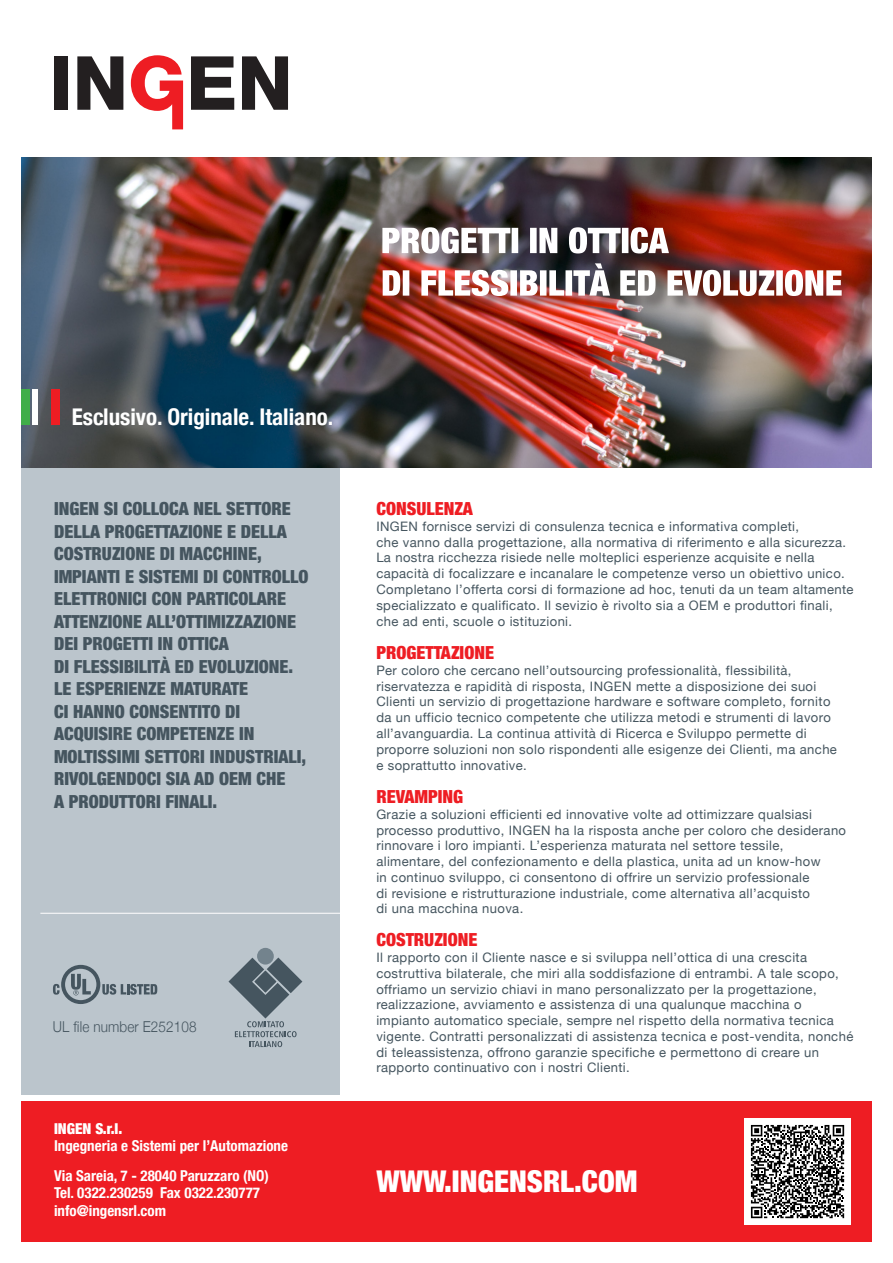
<style>
.page{position:relative;width:893px;height:1263px;background:#fff}
.page>*{position:absolute;margin:0;border:0;box-sizing:border-box;transform-origin:0 0}
.t1{font:900 condensed 30px "Helvetica Neue";color:#fff}
.t2{font:700 condensed 22.95px "Helvetica Neue";color:#fff}
.t3{font:900 condensed 18px/22.5px "Helvetica Neue";color:#45555f}
.t4{font:900 condensed 18px "Helvetica Neue";color:#ee1d23}
.t5{font:700 condensed 15px/30px "Helvetica Neue";color:#fff}
.t6{font:300 15px "Helvetica Neue";letter-spacing:.01em;color:#45555f;scale:.9 1}
.t7{font:900 condensed 15px "Helvetica Neue";color:#fff}
.t8{font:13.05px/15.8px "Helvetica Neue";letter-spacing:.03em;color:#45555f}
</style>
<div class="page">
<div style="left:21px;top:308px;width:319px;height:786px;background:#bbc5cc"></div>
<svg style="left:53px;top:965px;width:104px;height:39px"></svg>
<div style="left:257px;top:948px;width:17px;height:16px;background:#73838d;border-radius:50%"></div>
<svg style="left:228px;top:957px;width:74px;height:90px"></svg>
<div style="left:21px;top:1101px;width:851px;height:141px;background:#ee1d23"></div>
<hr style="left:40px;top:913px;width:305px;height:1px;background:#fff">
<div style="left:54px;top:56px;width:14px;height:54px;background:#231f20"></div>
<svg style="left:77px;top:56px;width:46px;height:54px"></svg>
<svg style="left:131px;top:55px;width:52px;height:74px"></svg>
<svg style="left:191px;top:56px;width:43px;height:54px"></svg>
<svg style="left:242px;top:56px;width:46px;height:54px"></svg>
<img style="left:21px;top:157px;width:851px;height:311px">
<div style="left:382px;top:227px;width:476px;height:85px;background:#231f20;opacity:.5"></div>
<img style="left:383px;top:263px;width:459px;height:33px">
<img style="left:382px;top:227px;width:287px;height:26px">
<div style="left:33px;top:389px;width:5px;height:36px;background:#fff"></div>
<div style="left:21px;top:389px;width:9px;height:36px;background:#40ae49"></div>
<div style="left:51px;top:389px;width:8px;height:36px;background:#ee1d23"></div>
<div style="left:744px;top:1118px;width:107px;height:107px;background:#fff"></div>
<svg style="left:751px;top:1125px;width:93px;height:93px"></svg>
<h2 class="t2" style="left:72px;top:403px;width:263px">Esclusivo. Originale. Italiano.</h2>
<h3 class="t3" style="left:54px;top:497px;width:256px">INGEN SI COLLOCA NEL SETTORE<br>DELLA PROGETTAZIONE E DELLA<br>COSTRUZIONE DI MACCHINE,<br>IMPIANTI E SISTEMI DI CONTROLLO<br>ELETTRO</h3>
<h3 class="t3" style="left:54px;top:587px;width:233px;text-indent:63px">NICI CON PARTICOLARE<br>ATTENZIONE ALL’OTTIMIZZAZIONE<br>DEI PROGETTI IN OTTICA<br>DI FLESSI</h3>
<h3 class="t3" style="left:54px;top:655px;width:241px;text-indent:70px">BILITÀ ED EVOLUZIONE.<br>LE ESPERIENZE MATURATE<br>CI HANNO CONSEN</h3>
<h3 class="t3" style="left:54px;top:700px;width:254px;text-indent:135px">TITO DI<br>ACQUISIRE COMPETENZE IN<br>MOLTISSIMI SETTORI IN DUSTRIALI,<br>RIVOLGENDOCI SIA AD OEM CHE<br>A PRODUTTORI FINALI.</h3>
<p class="t6" style="left:53px;top:1018px;width:161px">UL file number E252108</p>
<p class="t7" style="left:54px;top:1119px;width:70px">INGEN S.R.L.</p>
<p class="t5" style="left:54px;top:1130px;width:235px">Ingegneria e Sistemi per l’Automazione<br>Via Sareia, 7 - 28040 Paruzzaro (NO)</p>
<p class="t5" style="left:54px;top:1184px;width:208px;line-height:17.2px">Tel. 0322.230259 Fax 0322.230777 info@ingensrl.com</p>
<h3 class="t4" style="left:376px;top:497px;width:89px">CONSULENZA</h3>
<p class="t8" style="left:376px;top:518px;width:479px">INGEN fornisce servizi di consulenza tecnica e informativa completi,<br>che vanno dalla progettazione, alla normativa di riferimento e alla sicurezza.<br>La nostra ricchezza risiede nelle molteplici esperienze acquisite e nella capacità di focalizzare e incanalare le competenze verso un obiettivo unico.<br>Completano l’offerta corsi di formazione ad hoc, tenuti da un team altamente specializzato e qualificato. Il sevizio è rivolto sia a OEM e produttori finali, che ad enti, scuole o istituzioni.</p>
<h3 class="t4" style="left:376px;top:641px;width:109px">PROGETTAZIONE</h3>
<p class="t8" style="left:376px;top:662px;width:462px">Per coloro che cercano nell’outsourcing professionalità, flessibilità, riservatezza e rapidità di risposta, INGEN mette a disposizione dei suoi Clienti un servizio di progettazione hardware e software completo, fornito da un ufficio tecnico competente che utilizza metodi e strumenti di lavoro all’avanguardia. La continua attività di Ricerca e Sviluppo permette di proporre soluzioni non solo rispondenti alle esigenze dei Clienti, ma anche e soprattutto innovative.</p>
<h3 class="t4" style="left:376px;top:785px;width:31px">REVAMP</h3>
<h3 class="t4" style="left:438px;top:785px;width:27px">ING</h3>
<p class="t8" style="left:376px;top:806px;width:471px">Grazie a soluzioni efficienti ed innovative volte ad ottimizzare qualsiasi processo produttivo, INGEN ha la risposta anche per coloro che desiderano rinnovare i loro impianti. L’esperienza maturata nel settore tessile, alimentare, del confezionamento e della plastica, unita ad un know-how<br>in continuo sviluppo, ci consentono di offrire un servizio professionale<br>di revisione e ristrutturazione industriale, come alternativa all’acquisto<br>di una macchina nuova.</p>
<h3 class="t4" style="left:376px;top:929px;width:92px">COSTRUZIONE</h3>
<p class="t8" style="left:376px;top:949px;width:479px">Il rapporto con il Cliente nasce e si sviluppa nell’ottica di una crescita costruttiva bilaterale, che miri alla soddisfazione di entrambi. A tale scopo, offriamo un servizio chiavi in mano personalizzato per la progettazione, realizzazione, avviamento e assistenza di una qualunque macchina o impianto automatico speciale, sempre nel rispetto della normativa tecnica vigente. Contratti personalizzati di assistenza tecnica e post-vendita, nonché di teleassistenza, offrono garanzie specifiche e permettono di creare un rapporto continuativo con i nostri Clienti.</p>
<h1 class="t1" style="left:376px;top:1162px;width:92px">WWW.INGENS</h1>
<h1 class="t1" style="left:543px;top:1162px;width:96px">RL.COM</h1>
</div>
